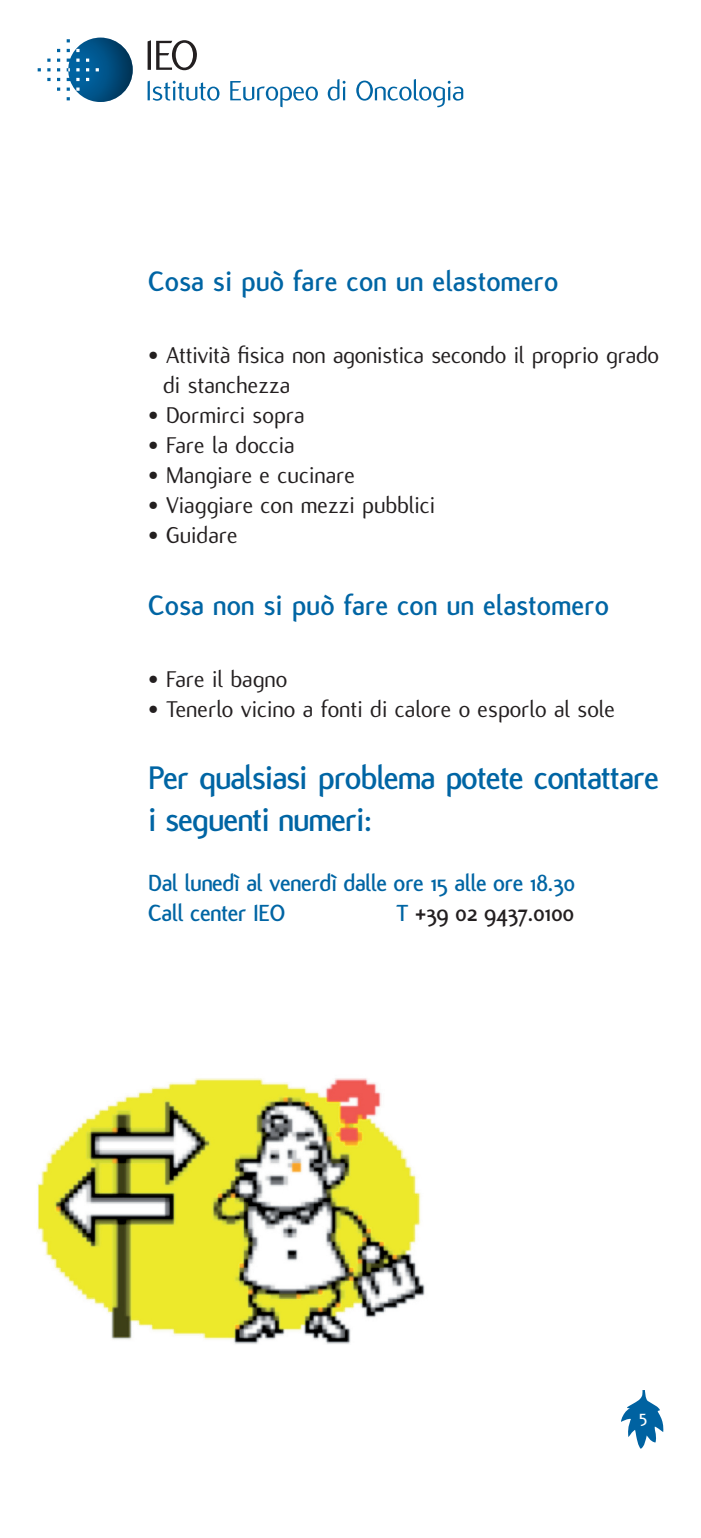
<style>
.page{position:relative;width:701px;height:1538px;background:#fff}
.page>*{position:absolute;margin:0;border:0;box-sizing:border-box;transform-origin:0 0}
.t1{font:700 35px/42px "Flux";letter-spacing:-.03em;color:#0065a4}
.t2{font:700 30px "Flux";color:#0065a4}
.t3{font:25px/30px "Flux";color:#231f20}
.t4{font:700 25px/30px "Flux";letter-spacing:-.02em;color:#0065a4}
.t5{font:700 25px "Flux";letter-spacing:-.02em;color:#231f20}
.s1{color:#0065a4}
</style>
<div class="page">
<svg style="left:38px;top:38px;width:95px;height:64px"></svg>
<svg style="left:147px;top:40px;width:50px;height:30px"></svg>
<svg style="left:147px;top:81px;width:72px;height:20px"></svg>
<svg style="left:230px;top:81px;width:88px;height:26px"></svg>
<svg style="left:327px;top:79px;width:18px;height:22px"></svg>
<svg style="left:356px;top:79px;width:107px;height:28px"></svg>
<img style="left:38px;top:1078px;width:387px;height:266px">
<hr style="left:0;top:1499px;width:1px;height:37px;background:#000">
<hr style="left:700px;top:1499px;width:1px;height:37px;background:#000">
<svg style="left:621px;top:1390px;width:42px;height:59px"></svg>
<p class="t2" style="left:148px;top:265px;width:411px">Cosa si può fare con un elastomero</p>
<p class="t3" style="left:163px;top:341px;width:497px;text-indent:-15px">• Attività fisica non agonistica secondo il proprio grado di stanchezza</p>
<p class="t3" style="left:148px;top:401px;width:158px">• Dormirci sopra</p>
<p class="t3" style="left:148px;top:431px;width:148px">• Fare la doccia</p>
<p class="t3" style="left:148px;top:461px;width:208px">• Mangiare e cucinare</p>
<p class="t3" style="left:148px;top:491px;width:288px">• Viaggiare con mezzi pubblici</p>
<p class="t3" style="left:148px;top:521px;width:91px">• Guidare</p>
<p class="t2" style="left:148px;top:589px;width:462px">Cosa non si può fare con un elastomero</p>
<p class="t3" style="left:148px;top:665px;width:140px">• Fare il bagno</p>
<p class="t3" style="left:148px;top:695px;width:468px">• Tenerlo vicino a fonti di calore o esporlo al sole</p>
<h1 class="t1" style="left:148px;top:757px;width:512px">Per qualsiasi problema potete contattare i seguenti numeri:</h1>
<p class="t4" style="left:148px;top:868px;width:428px">Dal lunedì al venerdì dalle ore 15 alle ore 18.30<br>Call center IEO</p>
<p class="t5" style="left:396px;top:899px;width:180px"><span class="s1">T</span> +39 02 9437.0100</p>
</div>
